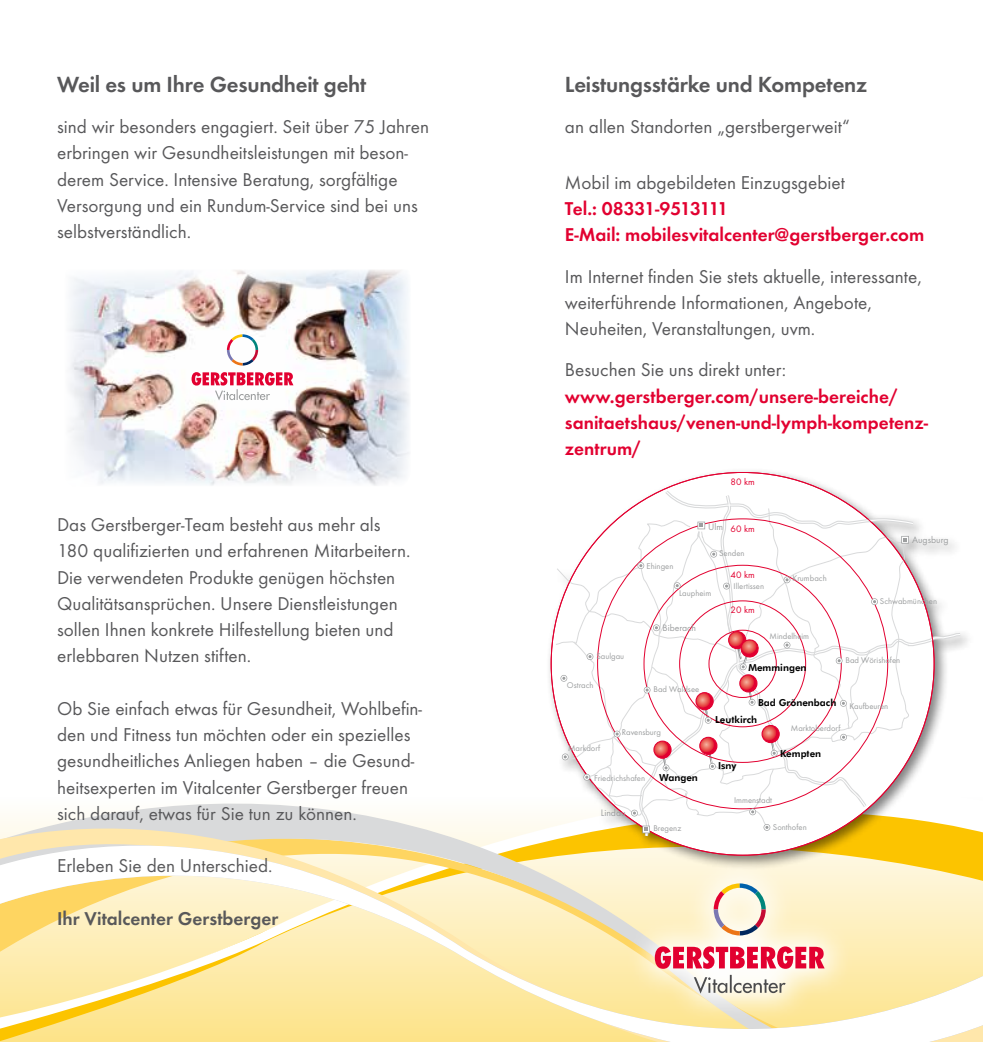
<style>
.page{position:relative;width:983px;height:1042px;background:#fff}
.page>*{position:absolute;margin:0;border:0;box-sizing:border-box;transform-origin:0 0}
.t1{font:600 22.75px "Futura T";letter-spacing:-.01em;color:#58585a}
.t2{font:19.25px/26.2px "Futura T";color:#58585a}
.t3{font:600 19.25px/26.2px "Futura T";color:#e20030}
.t4{font:600 19.25px "Futura T";color:#58585a}
.t5{font:800 9.62px "Futura BT";color:#000}
.t6{font:9.62px "Futura T";color:#9c9e9f}
.t7{font:9.62px "Futura T";color:#e20030}
.t8{font:8.58px "Futura T";color:#9c9e9f}
</style>
<div class="page">
<svg style="left:0;top:803px;width:982px;height:38px"></svg>
<svg style="left:0;top:845px;width:982px;height:197px"></svg>
<div style="left:545px;top:467px;width:429px;height:403px;background:#000;opacity:.5"></div>
<div style="left:551px;top:472px;width:382px;height:383px;background:#fff;border-radius:50%"></div>
<svg style="left:638px;top:633px;width:321px;height:204px"></svg>
<svg style="left:554px;top:488px;width:362px;height:345px"></svg>
<img style="left:69px;top:270px;width:341px;height:216px">
<svg style="left:227px;top:334px;width:31px;height:31px"></svg>
<svg style="left:191px;top:372px;width:102px;height:28px"></svg>
<svg style="left:625px;top:854px;width:228px;height:169px;background:#faeec5"></svg>
<svg style="left:713px;top:883px;width:52px;height:52px;background:#e0d2c3"></svg>
<svg style="left:654px;top:946px;width:170px;height:23px"></svg>
<svg style="left:693px;top:975px;width:92px;height:18px"></svg>
<p class="t1" style="left:57px;top:71px;width:311px">Weil es um Ihre Gesundheit geht</p>
<p class="t2" style="left:57px;top:113px;width:373px">sind wir besonders engagiert. Seit über 75 Jahren erbringen wir Gesundheitsleistungen mit beson&shy;derem Service. Intensive Beratung, sorgfältige Versorgung und ein Rundum-Service sind bei uns selbstverständlich.</p>
<p class="t2" style="left:57px;top:511px;width:355px">Das Gerstberger-Team besteht aus mehr als 180 qualifizierten und erfahrenen Mitarbeitern.<br>Die verwendeten Produkte genügen höchsten Qualitätsansprüchen. Unsere Dienstleistungen sollen Ihnen konkrete Hilfestellung bieten und erlebbaren Nutzen stiften.</p>
<p class="t2" style="left:57px;top:695px;width:366px">Ob Sie einfach etwas für Gesundheit, Wohlbefin&shy;den und Fitness tun möchten oder ein spezielles gesundheitliches Anliegen haben – die Gesund&shy;heitsexperten im Vitalcenter Gerstberger freuen sich darauf, etwas für Sie tun zu können.</p>
<p class="t2" style="left:57px;top:853px;width:217px">Erleben Sie den Unterschied.</p>
<p class="t4" style="left:57px;top:907px;width:223px">Ihr Vitalcenter Gerstberger</p>
<p class="t1" style="left:565px;top:71px;width:304px">Leistungsstärke und Kompetenz</p>
<p class="t2" style="left:565px;top:113px;width:286px">an allen Standorten „gerstbergerweit“</p>
<p class="t2" style="left:565px;top:169px;width:281px">Mobil im abgebildeten Einzugsgebiet</p>
<p class="t3" style="left:565px;top:195px;width:361px">Tel.: 08331-9513111<br>E-Mail: mobilesvitalcenter@gerstberger.com</p>
<p class="t2" style="left:565px;top:263px;width:358px">Im Internet finden Sie stets aktuelle, interessante, weiterführende Informationen, Angebote,<br>Neuheiten, Veranstaltungen, uvm.</p>
<p class="t2" style="left:565px;top:356px;width:222px">Besuchen Sie uns direkt unter:</p>
<p class="t3" style="left:565px;top:383px;width:364px">www.gerstberger.com/unsere-bereiche/ sanitaetshaus/venen-und-lymph-kompetenz&shy;zentrum/</p>
<p class="t8" style="left:596px;top:651px;width:29px">Saulgau</p>
<p class="t8" style="left:567px;top:680px;width:28px">Ostrach</p>
<p class="t7" style="left:730px;top:476px;width:26px">80 km</p>
<p class="t6" style="left:708px;top:521px;width:16px">Ulm</p>
<p class="t7" style="left:730px;top:523px;width:26px">60 km</p>
<p class="t7" style="left:730px;top:569px;width:26px">40 km</p>
<p class="t7" style="left:730px;top:604px;width:26px">20 km</p>
<p class="t8" style="left:719px;top:548px;width:27px">Senden</p>
<p class="t8" style="left:646px;top:561px;width:28px">Ehingen</p>
<p class="t8" style="left:733px;top:581px;width:32px">Illertissen</p>
<p class="t8" style="left:679px;top:588px;width:34px">Laupheim</p>
<p class="t8" style="left:792px;top:573px;width:36px">Krumbach</p>
<p class="t6" style="left:662px;top:622px;width:35px">Biberach</p>
<p class="t8" style="left:653px;top:684px;width:47px">Bad Waldsee</p>
<p class="t8" style="left:769px;top:631px;width:41px">Mindelheim</p>
<p class="t5" style="left:748px;top:662px;width:60px">Memmingen</p>
<p class="t5" style="left:757px;top:696px;width:80px">Bad Grönenbach</p>
<p class="t6" style="left:911px;top:534px;width:38px">Augsburg</p>
<p class="t8" style="left:879px;top:596px;width:59px">Schwabmünchen</p>
<p class="t8" style="left:845px;top:655px;width:56px">Bad Wörishofen</p>
<p class="t8" style="left:849px;top:701px;width:40px">Kaufbeuren</p>
<p class="t8" style="left:621px;top:727px;width:40px">Ravensburg</p>
<p class="t5" style="left:715px;top:714px;width:44px">Leutkirch</p>
<p class="t8" style="left:790px;top:723px;width:51px">Marktoberdorf</p>
<p class="t8" style="left:568px;top:743px;width:34px">Markdorf</p>
<p class="t8" style="left:594px;top:772px;width:52px">Friedrichshafen</p>
<p class="t6" style="left:600px;top:807px;width:26px">Lindau</p>
<p class="t5" style="left:659px;top:771px;width:40px">Wangen</p>
<p class="t5" style="left:717px;top:759px;width:20px">Isny</p>
<p class="t5" style="left:780px;top:747px;width:43px">Kempten</p>
<p class="t8" style="left:734px;top:795px;width:39px">Immenstadt</p>
<p class="t8" style="left:653px;top:823px;width:29px">Bregenz</p>
<p class="t8" style="left:772px;top:822px;width:35px">Sonthofen</p>
</div>
